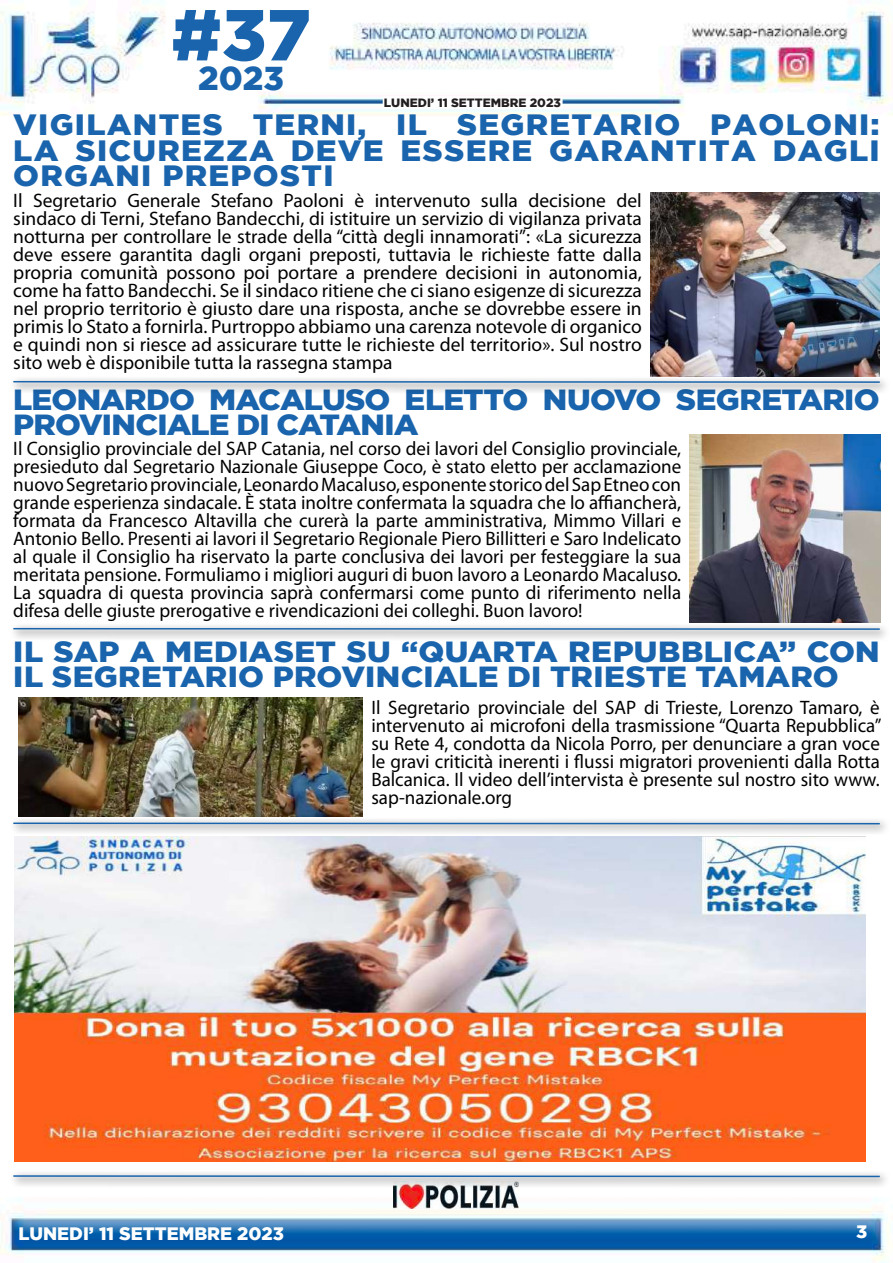
<style>
.page{position:relative;width:893px;height:1263px;background:#fff}
.page>*{position:absolute;margin:0;border:0;box-sizing:border-box;transform-origin:0 0}
.t1{font:900 72px "Gotham";color:#1964ac}
.t2{font:900 33px "Gotham";color:#1964ac}
.t3{font:900 29.25px/25.5px "Gotham";letter-spacing:.04em;color:#1964ac;text-align:justify;scale:1.07 1}
.t4{font:900 29.1px/25.5px "Gotham";letter-spacing:-.01em;color:#1964ac;scale:1.07 1}
.t5{font:900 29.1px/25.5px "Gotham";letter-spacing:-.03em;color:#1964ac;scale:1.07 1}
.t6{font:19.5px/18px "Myriad Pro";color:#000;text-align:justify}
.t7{font:900 18px "Gotham";color:#fff}
.t8{font:900 12px "Gotham";color:#231f20}
</style>
<div class="page">
<img style="left:0;top:0;width:893px;height:1263px">
<img style="left:393px;top:1188px;width:126px;height:21px">
<div style="left:383px;top:96px;width:180px;height:13px;background:#fff"></div>
<svg style="left:9px;top:1170px;width:881px;height:18px"></svg>
<hr style="left:13px;top:1175px;width:867px;height:2px;background:#1964ac">
<svg style="left:9px;top:376px;width:881px;height:18px"></svg>
<hr style="left:13px;top:381px;width:867px;height:2px;background:#1964ac">
<svg style="left:9px;top:623px;width:881px;height:18px"></svg>
<hr style="left:13px;top:628px;width:867px;height:2px;background:#1964ac">
<svg style="left:9px;top:817px;width:881px;height:19px"></svg>
<hr style="left:13px;top:822px;width:867px;height:2px;background:#1964ac">
<img style="left:690px;top:434px;width:191px;height:189px">
<img style="left:650px;top:192px;width:230px;height:185px">
<img style="left:18px;top:697px;width:345px;height:119px">
<img style="left:14px;top:836px;width:852px;height:325px">
<h1 class="t1" style="left:171px;top:-7px;width:141px">#37</h1>
<h2 class="t2" style="left:198px;top:60px;width:87px">2023</h2>
<p class="t8" style="left:384px;top:95px;width:179px">LUNEDI’ 11 SETTEMBRE 2023</p>
<h3 class="t3" style="left:13px;top:111px;width:811px">VIGILANTES TERNI, IL SEGRETARIO PAOLONI:<br>LA SICUREZZA DEVE ESSERE GARANTITA DAGLI ORGANI PREPOSTI</h3>
<p class="t6" style="left:13px;top:191px;width:630px">Il Segretario Generale Stefano Paoloni è intervenuto sulla decisione del sindaco di Terni, Stefano Bandecchi, di istituire un servizio di vigilanza privata notturna per controllare le strade della “città degli innamorati”: «La sicurezza deve essere garantita dagli organi preposti, tuttavia le richieste fatte dalla propria comunità possono poi portare a prendere decisioni in autonomia, come ha fatto Bandecchi. Se il sindaco ritiene che ci siano esigenze di sicurezza nel proprio territorio è giusto dare una risposta, anche se dovrebbe essere in primis lo Stato a fornirla. Purtroppo abbiamo una carenza notevole di organico e quindi non si riesce ad assicurare tutte le richieste del territorio». Sul nostro sito web è disponibile tutta la rassegna stampa</p>
<h3 class="t5" style="left:13px;top:386px;width:811px">LEONARDO MACALUSO ELETTO NUOVO SEGRETARIO<br>PROVINCIALE DI CATANIA</h3>
<p class="t6" style="left:13px;top:439px;width:669px">Il Consiglio provinciale del SAP Catania, nel corso dei lavori del Consiglio provinciale, presieduto dal Segretario Nazionale Giuseppe Coco, è stato eletto per acclamazione nuovo Segretario provinciale, Leonardo Macaluso, esponente storico del Sap Etneo con grande esperienza sindacale. È stata inoltre confermata la squadra che lo affiancherà, formata da Francesco Altavilla che curerà la parte amministrativa, Mimmo Villari e Antonio Bello. Presenti ai lavori il Segretario Regionale Piero Billitteri e Saro Indelicato al quale il Consiglio ha riservato la parte conclusiva dei lavori per festeggiare la sua meritata pensione. Formuliamo i migliori auguri di buon lavoro a Leonardo Macaluso.<br>La squadra di questa provincia saprà confermarsi come punto di riferimento nella difesa delle giuste prerogative e rivendicazioni dei colleghi. Buon lavoro!</p>
<h3 class="t4" style="left:13px;top:638px;width:811px">IL SAP A MEDIASET SU “QUARTA REPUBBLICA” CON<br>IL SEGRETARIO PROVINCIALE DI TRIESTE TAMARO</h3>
<p class="t6" style="left:371px;top:698px;width:512px">Il Segretario provinciale del SAP di Trieste, Lorenzo Tamaro, è intervenuto ai microfoni della trasmissione “Quarta Repubblica” su Rete 4, condotta da Nicola Porro, per denunciare a gran voce le gravi criticità inerenti i flussi migratori provenienti dalla Rotta Balcanica. Il video dell’intervista è presente sul nostro sito www. sap-nazionale.org</p>
<p class="t7" style="left:18px;top:1223px;width:267px">LUNEDI’ 11 SETTEMBRE 2023</p>
<p class="t7" style="left:856px;top:1221px;width:13px">3</p>
</div>
